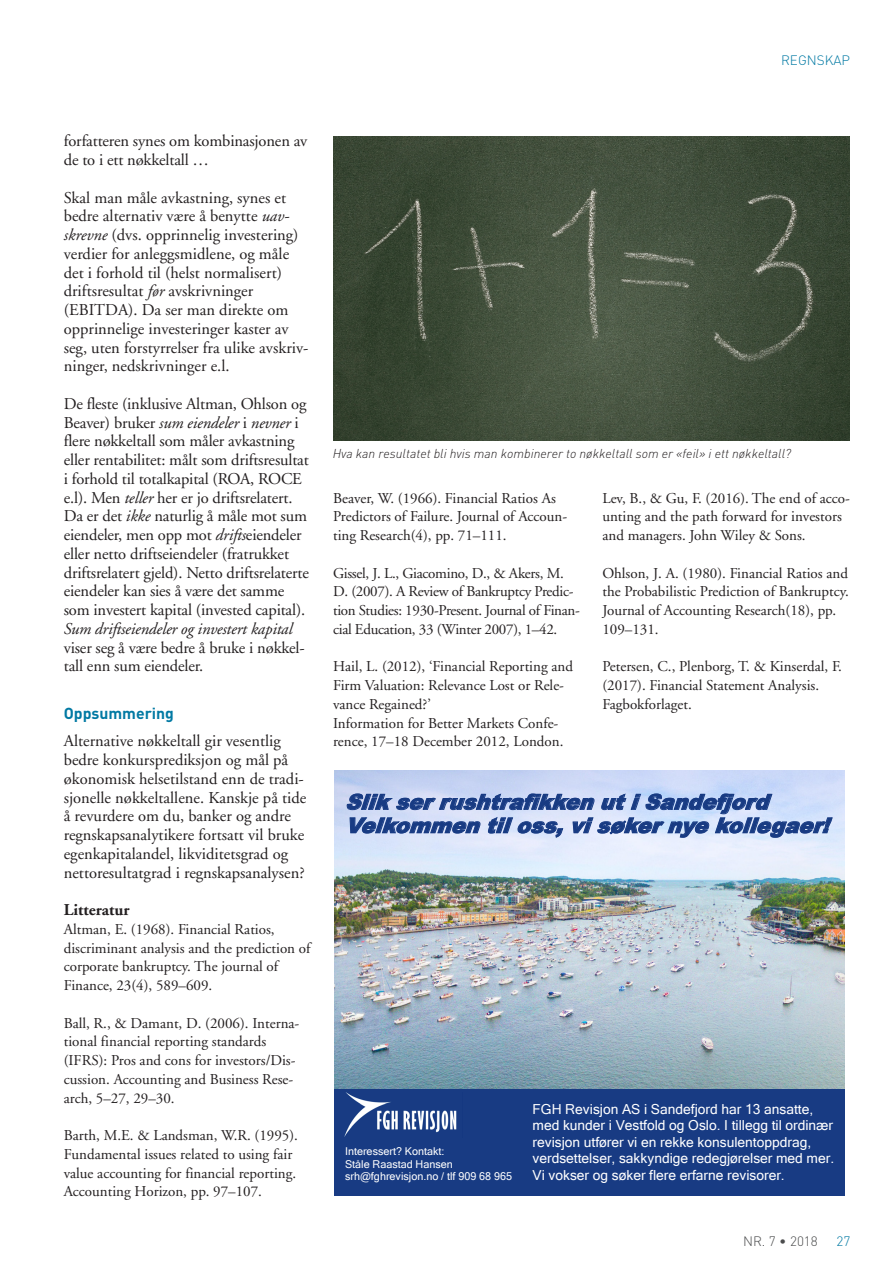
<style>
.page{position:relative;width:893px;height:1263px;background:#fff}
.page>*{position:absolute;margin:0;border:0;box-sizing:border-box;transform-origin:0 0}
.t1{font:italic 900 21px/23.4px "Arial";color:#183b83}
.t2{font:16.5px/18.8px "Adobe Garamond";color:#231f20}
.t3{font:italic 16.5px "Adobe Garamond";letter-spacing:-.01em;color:#231f20}
.t4{font:700 16.5px "Adobe Garamond";color:#231f20}
.t5{font:700 15.75px "DIN";color:#0079a3}
.t6{font:15px/18.8px "Adobe Garamond";color:#231f20}
.t7{font:15px/18.8px "Adobe Garamond";letter-spacing:-.02em;color:#231f20}
.t8{font:13.8px/16.5px "Microsoft Sans Serif";color:#fff}
.t9{font:300 13.5px "DIN";color:#0079a3}
.t10{font:300 13.5px "DIN";color:#4b4c4d}
.t11{font:italic 300 12.75px "DIN";color:#231f20}
.t12{font:10.8px/12.5px "Microsoft Sans Serif";color:#fff}
.s1{font-style:italic}
</style>
<div class="page">
<img style="left:333px;top:137px;width:516px;height:303px">
<div style="left:334px;top:771px;width:510px;height:425px;background:#183b83"></div>
<img style="left:334px;top:771px;width:510px;height:317px">
<img style="left:344px;top:1093px;width:113px;height:44px">
<svg style="left:347px;top:793px;width:486px;height:45px;background:#b1c1e3"></svg>
<p class="t9" style="left:781px;top:52px;width:19px">REGNSKAP</p>
<p class="t2" style="left:64px;top:132px;width:245px">forfatteren synes om kombinasjonen av de to i ett nøkkeltall …</p>
<p class="t2" style="left:64px;top:188px;width:246px">Skal man måle avkastning, synes et bedre alternativ være å benytte <span class="s1">uav&shy;skrevne</span> (dvs. opprinnelig investering) verdier for anleggsmidlene, og måle det i forhold til (helst normalisert) driftsresultat <span class="s1">før</span> avskrivninger (EBITDA). Da ser man direkte om opprinnelige investeringer kaster av seg, uten forstyrrelser fra ulike avskriv&shy;ninger, nedskrivninger e.l.</p>
<p class="t2" style="left:64px;top:395px;width:247px">De fleste (inklusive Altman, Ohlson og Beaver) bruker <span class="s1">sum eiendeler</span> i <span class="s1">nevner</span> i flere nøkkeltall som måler avkastning eller rentabilitet: målt som driftsresultat i forhold til totalkapital (ROA, ROCE e.l). Men <span class="s1">teller</span> her er jo driftsrelatert.<br>Da er det <span class="s1">ikke</span> naturlig å måle mot sum eiendeler, men opp mot <span class="s1">drifts</span>eiendeler eller netto driftseiendeler (fratrukket driftsrelatert gjeld). Netto driftsrelaterte eiendeler kan sies å være det samme som investert kapital (invested capital).</p>
<p class="t3" style="left:64px;top:620px;width:230px">Sum driftseiendeler og investert kapital</p>
<p class="t2" style="left:64px;top:638px;width:243px">viser seg å være bedre å bruke i nøkkel&shy;tall enn sum eiendeler.</p>
<p class="t5" style="left:64px;top:703px;width:112px">Oppsummering</p>
<p class="t2" style="left:64px;top:732px;width:244px">Alternative nøkkeltall gir vesentlig bedre konkursprediksjon og mål på økonomisk helsetilstand enn de tradi&shy;sjonelle nøkkeltallene. Kanskje på tide å revurdere om du, banker og andre regnskapsanalytikere fortsatt vil bruke egenkapitalandel, likviditetsgrad og nettoresultatgrad i regnskapsanalysen?</p>
<p class="t4" style="left:64px;top:901px;width:67px">Litteratur</p>
<p class="t6" style="left:64px;top:920px;width:248px">Altman, E. (1968). Financial Ratios, discriminant analysis and the prediction of corporate bankruptcy. The journal of Finance, 23(4), 589–609.</p>
<p class="t6" style="left:64px;top:1014px;width:237px">Ball, R., &amp; Damant, D. (2006). Interna&shy;tional financial reporting standards (IFRS): Pros and cons for investors/Dis&shy;cussion. Accounting and Business Rese&shy;arch, 5–27, 29–30.</p>
<p class="t6" style="left:64px;top:1126px;width:236px">Barth, M.E. &amp; Landsman, W.R. (1995).<br>Fundamental issues related to using fair value accounting for financial reporting.<br>Accounting Horizon, pp. 97–107.</p>
<p class="t11" style="left:333px;top:445px;width:460px">Hva kan resultatet bli hvis man kombinerer to nøkkeltall som er «feil» i ett nøkkeltall?</p>
<p class="t6" style="left:333px;top:489px;width:236px">Beaver, W. (1966). Financial Ratios As<br>Predictors of Failure. Journal of Accoun&shy;ting Research(4), pp. 71–111.</p>
<p class="t7" style="left:333px;top:564px;width:248px">Gissel, J. L., Giacomino, D., &amp; Akers, M.<br>D. (2007). A Review of Bankruptcy Predic&shy;tion Studies: 1930-Present. Journal of Finan&shy;cial Education, 33 (Winter 2007), 1–42.</p>
<p class="t6" style="left:333px;top:658px;width:241px">Hail, L. (2012), ‘Financial Reporting and Firm Valuation: Relevance Lost or Rele&shy;vance Regained?’<br>Information for Better Markets Confe&shy;rence, 17–18 December 2012, London.</p>
<p class="t6" style="left:602px;top:489px;width:249px">Lev, B., &amp; Gu, F. (2016). The end of acco&shy;unting and the path forward for investors and managers. John Wiley &amp; Sons.</p>
<p class="t6" style="left:602px;top:564px;width:248px">Ohlson, J. A. (1980). Financial Ratios and the Probabilistic Prediction of Bankruptcy.<br>Journal of Accounting Research(18), pp.<br>109–131.</p>
<p class="t6" style="left:602px;top:658px;width:241px">Petersen, C., Plenborg, T. &amp; Kinserdal, F. (2017). Financial Statement Analysis.<br>Fagbokforlaget.</p>
<p class="t1" style="left:345px;top:789px;width:495px">Slik ser rushtrafikken ut i Sandefjord<br>Velkommen til oss, vi søker nye kollegaer!</p>
<p class="t12" style="left:345px;top:1145px;width:169px">Interessert? Kontakt:<br>Ståle Raastad Hansen srh@fghrevisjon.no / tlf 909 68 965</p>
<p class="t8" style="left:532px;top:1100px;width:303px">FGH Revisjon AS i Sandefjord har 13 ansatte, med kunder i Vestfold og Oslo. I tillegg til ordinær revisjon utfører vi en rekke konsulentoppdrag, verdsettelser, sakkyndige redegjørelser med mer.<br>Vi vokser og søker flere erfarne revisorer.</p>
<p class="t10" style="left:743px;top:1232px;width:76px">NR. 7 • 2018</p>
<p class="t9" style="left:836px;top:1232px;width:16px">27</p>
</div>
